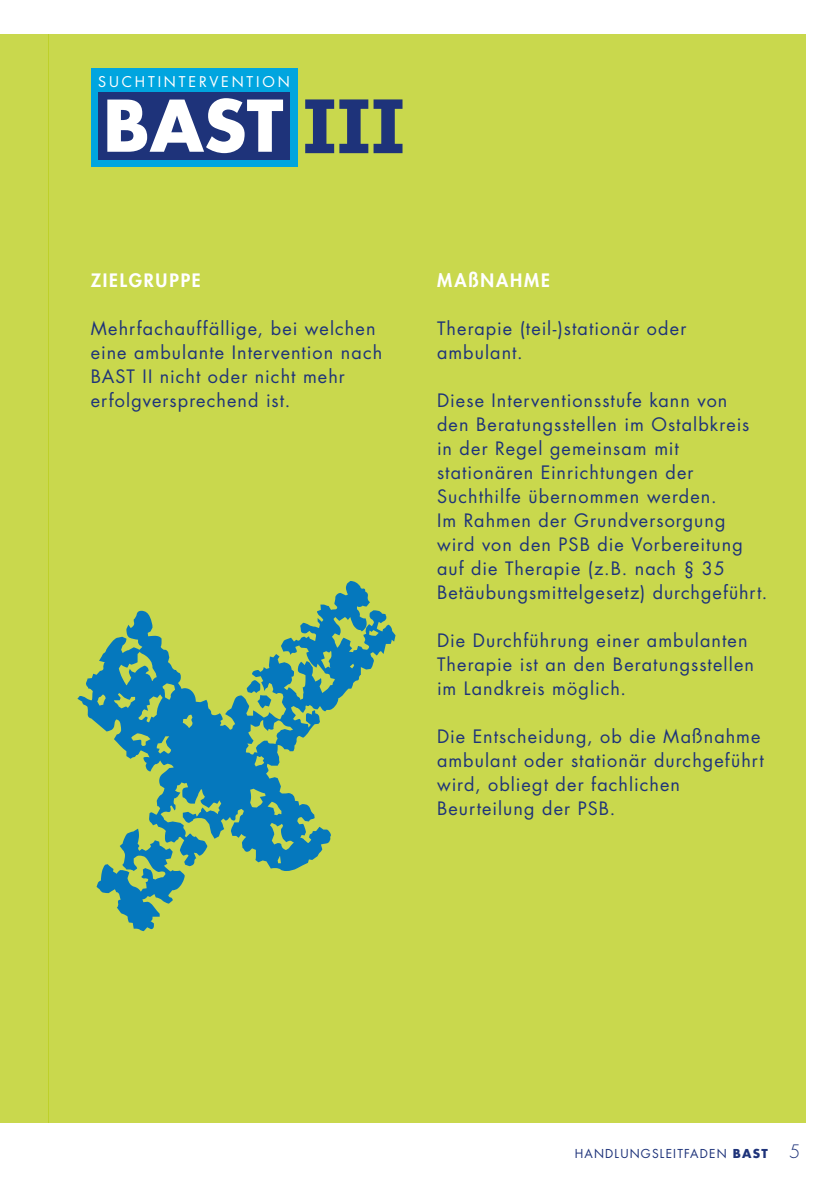
<style>
.page{position:relative;width:840px;height:1191px;background:#fff}
.page>*{position:absolute;margin:0;border:0;box-sizing:border-box;transform-origin:0 0}
.t1{font:480.8px "Zapf Essentials LT Markers";color:#0578bd}
.Fragen{font:700 69.2px "Futura Std";color:#fff}
.Text_light_9_12{font:18px/24px "Futura Std";letter-spacing:.06em;color:#1e337a}
.Überschrift_grün{font:800 18px "Futura Std";letter-spacing:.105em;color:#fff}
.t2{font:14.4px "Futura Std";letter-spacing:.195em;color:#fff}
.t3{font:12px "Futura Std";letter-spacing:.1em;color:#1e337a}
.s1{font-family:"Tahoma";font-size:73.8px;color:#1e337a}
.s2{font-weight:700}
.s3{font-weight:300;font-size:18px}
</style>
<div class="page">
<div style="left:48px;top:34px;width:757px;height:1089px;background:#c9d84d"></div>
<div style="left:91px;top:68px;width:206px;height:98px;background:#00a5df"></div>
<div style="left:99px;top:93px;width:191px;height:67px;background:#1e337a"></div>
<div style="left:0;top:34px;width:48px;height:1089px;background:#c9d84d"></div>
<p class="t2" style="left:98px;top:73px;width:193px">SUCHTINTERVENTION</p>
<h1 class="Fragen" style="left:103px;top:80px;width:304px">BAST <span class="s1">III</span></h1>
<h2 class="Überschrift_grün" style="left:91px;top:269px;width:111px">ZIELGRUPPE</h2>
<p class="Text_light_9_12" style="left:91px;top:317px;width:293px">Mehrfachauffällige, bei welchen eine ambulante Intervention nach<br>BAST II nicht oder nicht mehr erfolgversprechend ist.</p>
<h1 class="t1" style="left:34px;top:475px;width:406px">X</h1>
<h3 class="Überschrift_grün" style="left:437px;top:269px;width:114px">MAßNAHME</h3>
<p class="Text_light_9_12" style="left:437px;top:317px;width:251px">Therapie (teil-)stationär oder ambulant.</p>
<p class="Text_light_9_12" style="left:437px;top:389px;width:314px">Diese Interventionsstufe kann von den Beratungsstellen im Ostalbkreis in der Regel gemeinsam mit stationären Einrichtungen der<br>Suchthilfe übernommen werden.<br>Im Rahmen der Grundversorgung wird von den PSB die Vorbereitung auf die Therapie (z.B. nach § 35</p>
<p class="Text_light_9_12" style="left:437px;top:581px;width:332px">Betäubungsmittelgesetz) durchgeführt.</p>
<p class="Text_light_9_12" style="left:437px;top:629px;width:318px">Die Durchführung einer ambulanten<br>Therapie ist an den Beratungsstellen im Landkreis möglich.</p>
<p class="Text_light_9_12" style="left:437px;top:725px;width:328px">Die Entscheidung, ob die Maßnahme ambulant oder stationär durchgeführt wird, obliegt der fachlichen<br>Beurteilung der PSB.</p>
<p class="t3" style="left:574px;top:1145px;width:227px">HANDLUNGSLEITFADEN <span class="s2">BAST</span> <span class="s3">5</span></p>
</div>
